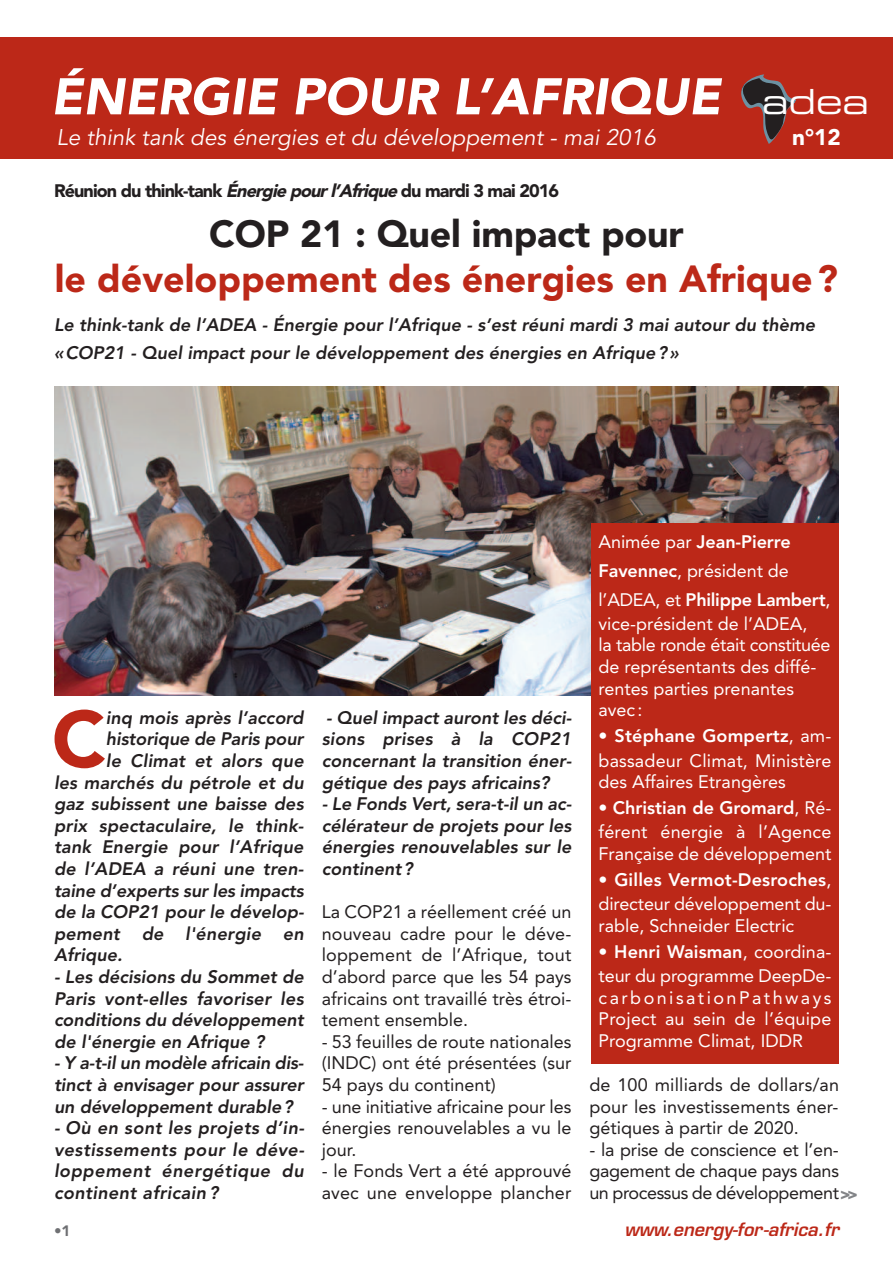
<style>
.page{position:relative;width:893px;height:1263px;background:#fff}
.page>*{position:absolute;margin:0;border:0;box-sizing:border-box;transform-origin:0 0}
.t1{font:900 78.9px "Avenir";color:#bc2818}
.t2{font:italic 900 51px "Avenir";color:#fff}
.t3{font:900 37.5px "Avenir";color:#bc2818}
.t4{font:900 37.5px "Avenir";letter-spacing:-.005em;color:#231f20}
.t5{font:34.65px "Eurostile Extended Two";color:#fff}
.t6{font:italic 22.5px "Avenir";color:#fff}
.t7{font:900 22.5px "Avenir";color:#fff}
.t8{font:italic 800 18px/21.6px "Avenir";color:#231f20;text-align:justify}
.t9{font:18px/21.6px "Avenir";color:#231f20;text-align:justify}
.t10{font:18px/21.6px "Avenir";color:#fff}
.t11{font:800 18px/28.7px "Avenir";letter-spacing:-.015em;color:#fff}
.t12{font:900 18px "Avenir LT Std";letter-spacing:-.05em;color:#231f20}
.t13{font:italic 600 18px "Eurostile";color:#bc2818}
.t14{font:900 15px "Avenir LT Std";color:#6f7073}
.s1{font-style:italic}
.s2{font-weight:400}
.s3{font-weight:800}
.s4{font-family:"Avenir LT Std";font-weight:900;font-size:16.5px;color:#828487}
</style>
<div class="page">
<div style="left:0;top:37px;width:893px;height:122px;background:#bc2818"></div>
<svg style="left:741px;top:74px;width:55px;height:70px"></svg>
<img style="left:54px;top:387px;width:785px;height:309px">
<div style="left:591px;top:523px;width:248px;height:540px;background:#bc2818"></div>
<h2 class="t2" style="left:51px;top:54px;width:671px">ÉNERGIE POUR L’AFRIQUE</h2>
<p class="t6" style="left:57px;top:128px;width:601px">Le think tank des énergies et du développement - mai 2016</p>
<p class="t7" style="left:792px;top:128px;width:50px">n°12</p>
<h3 class="t5" style="left:762px;top:89px;width:108px">adea</h3>
<p class="t12" style="left:54px;top:184px;width:507px">Réunion du think-tank <span class="s1">Énergiepourl’Afrique</span>du mardi 3 mai 2016</p>
<h3 class="t4" style="left:209px;top:219px;width:476px">COP 21 : Quel impact pour</h3>
<h3 class="t3" style="left:55px;top:264px;width:785px">le développement des énergies en Afrique?</h3>
<p class="t8" style="left:54px;top:310px;width:763px;line-height:28.7px">Le think-tank de l’ADEA - Énergie pour l’Afrique - s’est réuni mardi 3 mai autour du thème «COP21 - Quel impact pour le développement des énergies en Afrique?»</p>
<h1 class="t1" style="left:52px;top:707px;width:56px">C</h1>
<p class="t8" style="left:106px;top:707px;width:199px">inq mois après l’accord</p>
<p class="t8" style="left:106px;top:728px;width:199px">historique de Paris pour</p>
<p class="t8" style="left:106px;top:750px;width:199px">le Climat et alors que</p>
<p class="t8" style="left:54px;top:771px;width:251px">les marchés du pétrole et du</p>
<p class="t8" style="left:54px;top:793px;width:251px">gaz subissent une baisse des</p>
<p class="t8" style="left:54px;top:815px;width:251px">prix spectaculaire, le think-</p>
<p class="t8" style="left:54px;top:836px;width:251px">tank Energie pour l’Afrique</p>
<p class="t8" style="left:54px;top:858px;width:251px">de l’ADEA a réuni une tren-</p>
<p class="t8" style="left:54px;top:879px;width:251px">taine d’experts sur les impacts</p>
<p class="t8" style="left:54px;top:901px;width:251px">de la COP21 pour le dévelop-</p>
<p class="t8" style="left:54px;top:923px;width:251px">pement de l'énergie en</p>
<p class="t8" style="left:54px;top:944px;width:70px">Afrique.</p>
<p class="t8" style="left:54px;top:966px;width:251px">- Les décisions du Sommet de Paris vont-elles favoriser les conditions du développement de l'énergie en Afrique ?</p>
<p class="t8" style="left:54px;top:1052px;width:251px">- Y a-t-il un modèle africain dis&shy;tinct à envisager pour assurer un développement durable?</p>
<p class="t8" style="left:54px;top:1117px;width:251px">- Où en sont les projets d’in&shy;vestissements pour le déve&shy;loppement énergétique du continent africain ?</p>
<p class="t14" style="left:54px;top:1225px;width:18px">•1</p>
<p class="t8" style="left:322px;top:707px;width:251px">- Quel impact auront les déci&shy;sions prises à la COP21 concernant la transition éner&shy;gétique des pays africains?</p>
<p class="t8" style="left:322px;top:793px;width:251px">- Le Fonds Vert, sera-t-il un ac&shy;célérateur de projets pour les énergies renouvelables sur le continent?</p>
<p class="t9" style="left:322px;top:902px;width:251px">La COP21 a réellement créé un nouveau cadre pour le déve&shy;loppement de l’Afrique, tout d’abord parce que les 54 pays africains ont travaillé très étroi&shy;tement ensemble.</p>
<p class="t9" style="left:322px;top:1032px;width:251px">- 53 feuilles de route nationales (INDC) ont été présentées (sur 54 pays du continent)</p>
<p class="t9" style="left:322px;top:1097px;width:251px">- une initiative africaine pour les énergies renouvelables a vu le jour.</p>
<p class="t9" style="left:322px;top:1162px;width:251px">- le Fonds Vert a été approuvé avec une enveloppe plancher</p>
<p class="t11" style="left:599px;top:528px;width:233px"><span class="s2">Animée par</span> Jean-Pierre<br>Favennec<span class="s2">, président de l’ADEA, et</span> Philippe Lambert<span class="s2">,</span></p>
<p class="t10" style="left:599px;top:614px;width:234px">vice-président de l’ADEA,<br>la table ronde était constituée de représentants des diffé&shy;rentes parties prenantes avec :</p>
<p class="t10" style="left:599px;top:725px;width:234px;line-height:24.2px"><span class="s3">• Stéphane Gompertz</span>, am&shy;bassadeur Climat, Ministère</p>
<p class="t10" style="left:599px;top:772px;width:189px">des Affaires Etrangères</p>
<p class="t10" style="left:599px;top:797px;width:234px;line-height:24.2px"><span class="s3">• Christian de Gromard</span>, Ré&shy;férent énergie à l’Agence</p>
<p class="t10" style="left:599px;top:844px;width:234px">Française de développement</p>
<p class="t10" style="left:599px;top:869px;width:234px;line-height:24.2px"><span class="s3">• Gilles Vermot-Desroches</span>, directeur développement du-</p>
<p class="t10" style="left:599px;top:916px;width:197px">rable, Schneider Electric</p>
<p class="t10" style="left:599px;top:941px;width:234px;line-height:24.2px"><span class="s3">• Henri Waisman</span>, coordina&shy;teur du programme DeepDe-</p>
<p class="t10" style="left:599px;top:988px;width:234px;text-align:justify">carbonisationPathways Project au sein de l’équipe Programme Climat, IDDR</p>
<p class="t9" style="left:589px;top:1075px;width:251px">de 100 milliards de dollars/an pour les investissements éner&shy;gétiques à partir de 2020.</p>
<p class="t9" style="left:589px;top:1140px;width:270px;text-align:left">- la prise de conscience et l’en&shy;gagement de chaque pays dans un processus de développement<span class="s4">&gt;&gt;</span></p>
<p class="t13" style="left:624px;top:1222px;width:216px">www.energy-for-africa.fr</p>
</div>
